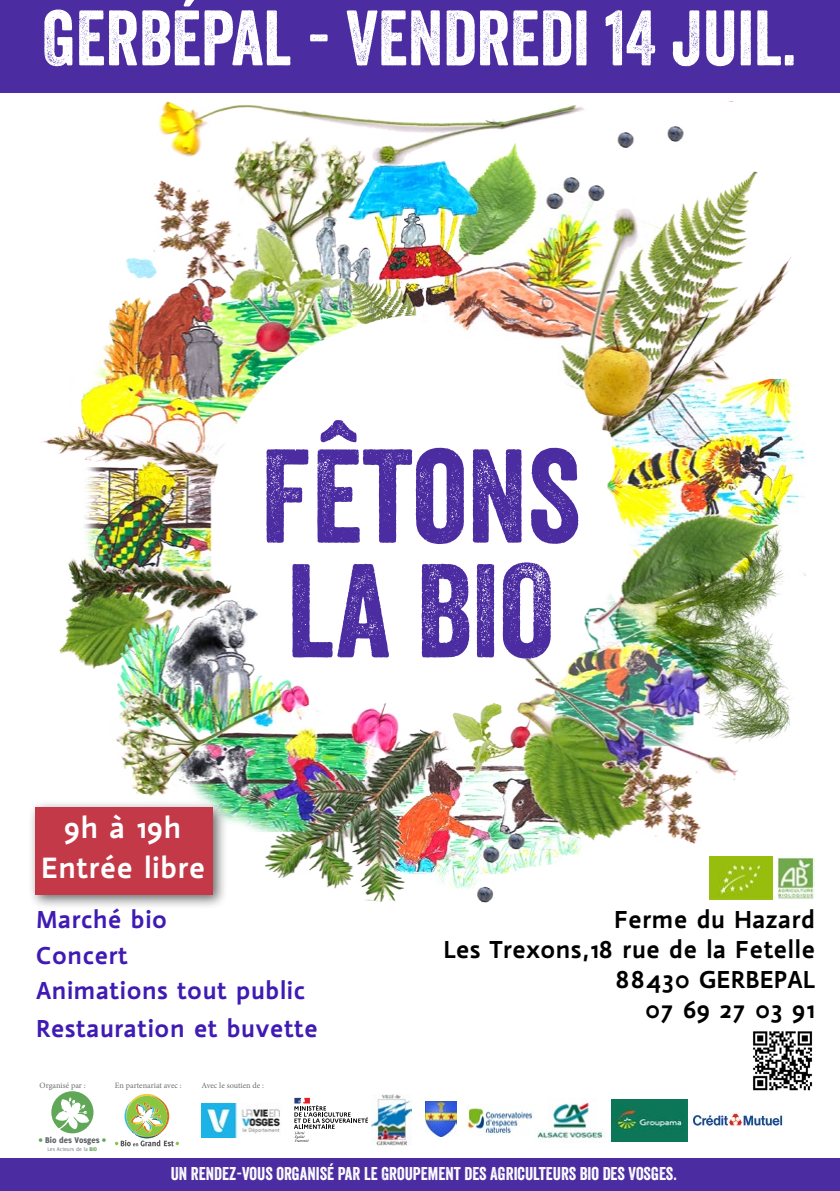
<style>
.page{position:relative;width:840px;height:1191px;background:#fff}
.page>*{position:absolute;margin:0;border:0;box-sizing:border-box;transform-origin:0 0}
.t1{font:128.6px/114.6px "Veneer";color:#4c2da1}
.t2{font:75.8px "Veneer";color:#fff}
.t3{font:700 29.8px/39.6px "actor";color:#fff;text-align:center}
.t4{font:700 25px/30px "actor";color:#000;text-align:right}
.t5{font:700 25px "actor";color:#3f1bb4}
.t6{font:18px "Veneer";color:#fff}
.t7{font:800 9px "Delicious";color:#5d6467}
.t8{font:8.2px "Minion Pro";color:#6d6e71}
.t9{font:5.8px "Delicious";color:#737a7f}
.s1{color:#60a857}
.s2{font-weight:800;color:#60a857}
</style>
<div class="page">
<img style="left:41px;top:101px;width:774px;height:802px">
<div style="left:27px;top:800px;width:200px;height:110px;background:#000;opacity:.6"></div>
<div style="left:35px;top:807px;width:177px;height:87px;background:#c33948"></div>
<div style="left:0;top:0;width:839px;height:93px;background:#4c2da1"></div>
<img style="left:753px;top:1031px;width:60px;height:60px">
<img style="left:709px;top:856px;width:63px;height:43px">
<img style="left:776px;top:856px;width:38px;height:43px">
<svg style="left:51px;top:1091px;width:42px;height:42px"></svg>
<svg style="left:115px;top:1093px;width:64px;height:53px"></svg>
<img style="left:201px;top:1103px;width:80px;height:34px">
<svg style="left:294px;top:1097px;width:74px;height:45px"></svg>
<img style="left:534px;top:1099px;width:153px;height:43px">
<img style="left:687px;top:1111px;width:96px;height:18px">
<img style="left:372px;top:1095px;width:39px;height:50px">
<img style="left:467px;top:1107px;width:65px;height:29px">
<img style="left:425px;top:1101px;width:31px;height:35px">
<div style="left:0;top:1158px;width:839px;height:33px;background:#4c2da1"></div>
<h2 class="t2" style="left:42px;top:-8px;width:755px">GERBÉPAL - VENDREDI 14 JUIL.</h2>
<h3 class="t3" style="left:41px;top:807px;width:166px">9h à 19h<br>Entrée libre</h3>
<h1 class="t1" style="left:260px;top:438px;width:321px">FÊTONS<br>LA BIO</h1>
<h3 class="t5" style="left:36px;top:903px;width:133px">Marché bio</h3>
<h3 class="t5" style="left:36px;top:939px;width:93px">Concert</h3>
<h3 class="t5" style="left:36px;top:974px;width:271px">Animations tout public</h3>
<h3 class="t5" style="left:36px;top:1012px;width:283px">Restauration et buvette</h3>
<p class="t8" style="left:40px;top:1079px;width:48px">Organisé par :</p>
<p class="t8" style="left:115px;top:1079px;width:68px">En partenariat avec :</p>
<p class="t8" style="left:201px;top:1079px;width:64px">Avec le soutien de :</p>
<p class="t7" style="left:39px;top:1135px;width:69px"><span class="s1">•</span> Bio des Vosges <span class="s1">•</span></p>
<p class="t9" style="left:48px;top:1146px;width:51px">Les Acteurs de la <span class="s2">BIO</span></p>
<h3 class="t4" style="left:443px;top:904px;width:373px">Ferme du Hazard<br>Les Trexons,18 rue de la Fetelle<br>88430 GERBEPAL<br>07 69 27 03 91</h3>
<p class="t6" style="left:170px;top:1162px;width:507px">UN RENDEZ-VOUS ORGANISÉ PAR LE GROUPEMENT DES AGRICULTEURS BIO DES VOSGES.</p>
</div>
